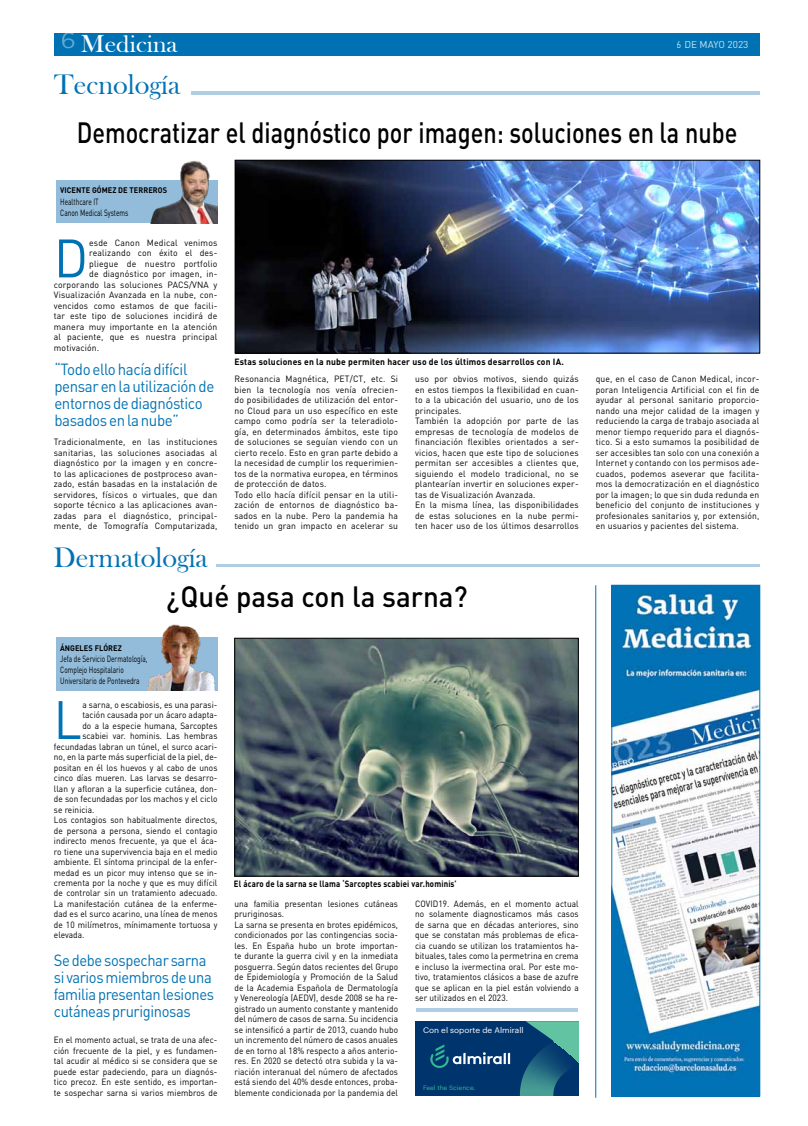
<style>
.page{position:relative;width:808px;height:1126px;background:#fff}
.page>*{position:absolute;margin:0;border:0;box-sizing:border-box;transform-origin:0 0}
.t1{font:53.2px "DINOT";color:#0072b4;scale:.96 1}
.t2{font:53.2px "DINOT";color:#0072b4;scale:.92 1}
.t3{font:500 29px "DINOT";color:#000;scale:.81 1}
.t4{font:29px "Bask Old Face";color:#0072b4}
.t5{font:500 29px "DINOT";color:#000;scale:.96 1}
.t6{font:24.4px "Bask Old Face";color:#fff;scale:1.06 1}
.t7{font:16px/17px "DINOT";letter-spacing:-.025em;color:#0072b4;scale:.92 1}
.t8{font:16px/17px "DINOT";letter-spacing:-.025em;color:#0072b4;scale:.94 1}
.t9{font:10px "DINOT";color:#fff}
.t10{font:9px/10.5px "DINOT";letter-spacing:.01em;color:#000;text-align:justify;scale:.92 1}
.t11{font:9px/10.5px "DINOT";letter-spacing:.01em;color:#000;scale:.96 1}
.t12{font:9px/10.5px "DINOT";letter-spacing:.01em;color:#000;text-align:justify;scale:.95 1}
.t13{font:9px/11px "DINOT";letter-spacing:.01em;color:#000;scale:.72 1}
.t14{font:700 9px "DINOT";letter-spacing:.02em;color:#000;scale:.95 1}
.t15{font:700 9px "DINOT";letter-spacing:.02em;color:#000;scale:.87 1}
.t16{font:700 8px "DINOT";letter-spacing:.01em;color:#000;scale:.93 1}
.t17{font:7.9px "Graphik";color:#fff;scale:1.05 1}
.t18{font:6.2px "Graphik";color:#31b995;scale:1.05 1}
.s1{font-size:25.4px}
</style>
<div class="page">
<div style="left:54px;top:33px;width:706px;height:23px;background:#0072b4"></div>
<hr style="left:191px;top:92px;width:569px;height:3px;background:#afcde3">
<hr style="left:216px;top:564px;width:544px;height:2px;background:#afcde3">
<img style="left:237px;top:162px;width:521px;height:189px">
<div style="left:235px;top:160px;width:525px;height:193px;border:1px solid #000"></div>
<div style="left:56px;top:637px;width:162px;height:54px;background:#93bcdb"></div>
<img style="left:147px;top:624px;width:69px;height:67px">
<div style="left:56px;top:180px;width:162px;height:43px;background:#93bcdb"></div>
<img style="left:150px;top:160px;width:67px;height:63px">
<hr style="left:416px;top:1008px;width:162px;height:3px;background:#afcde3">
<div style="left:415px;top:1021px;width:164px;height:74px;background:#00346d"></div>
<svg style="left:430px;top:1044px;width:80px;height:24px"></svg>
<svg style="left:520px;top:1021px;width:59px;height:74px"></svg>
<img style="left:236px;top:640px;width:340px;height:234px">
<div style="left:234px;top:638px;width:344px;height:238px;border:1px solid #000"></div>
<img style="left:613px;top:587px;width:145px;height:507px">
<div style="left:611px;top:585px;width:149px;height:511px;border:1px solid #0072b4"></div>
<hr style="left:595px;top:585px;width:1px;height:512px;background:#0072b4">
<h3 class="t6" style="left:61px;top:31px;width:112px"><sup>6</sup> <span class="s1">M</span>edicina</h3>
<p class="t9" style="left:677px;top:38px;width:73px">6 DE MAYO 2023</p>
<h2 class="t4" style="left:54px;top:69px;width:127px">Tecnología</h2>
<h2 class="t3" style="left:77px;top:112px;width:817px">Democratizar el diagnóstico por imagen: soluciones en la nube</h2>
<p class="t16" style="left:60px;top:185px;width:117px">VICENTE GÓMEZ DE TERREROS</p>
<p class="t13" style="left:60px;top:196px;width:96px">Healthcare IT<br>Canon Medical Systems</p>
<h1 class="t1" style="left:54px;top:222px;width:37px">D</h1>
<p class="t11" style="left:89px;top:237px;width:135px">esde Canon Medical venimos</p>
<p class="t11" style="left:89px;top:247px;width:135px">realizando con éxito el des-</p>
<p class="t11" style="left:89px;top:258px;width:135px">pliegue de nuestro portfolio</p>
<p class="t11" style="left:89px;top:268px;width:135px">de diagnóstico por imagen, in-</p>
<p class="t11" style="left:54px;top:279px;width:172px">corporando las soluciones PACS/VNA y</p>
<p class="t11" style="left:54px;top:289px;width:172px">Visualización Avanzada en la nube, con-</p>
<p class="t11" style="left:54px;top:300px;width:172px">vencidos como estamos de que facili-</p>
<p class="t11" style="left:54px;top:310px;width:172px">tar este tipo de soluciones incidirá de</p>
<p class="t11" style="left:54px;top:321px;width:172px">manera muy importante en la atención</p>
<p class="t11" style="left:54px;top:331px;width:172px">al paciente, que es nuestra principal</p>
<p class="t11" style="left:54px;top:342px;width:49px">motivación.</p>
<h3 class="t8" style="left:54px;top:360px;width:172px">“Todo ello hacía difícil pensar en la utilización de entornos de diagnóstico basados en la nube”</h3>
<p class="t11" style="left:54px;top:436px;width:172px;text-align:justify">Tradicionalmente, en las instituciones sanitarias, las soluciones asociadas al diagnóstico por la imagen y en concre&shy;to las aplicaciones de postproceso avan&shy;zado, están basadas en la instalación de servidores, físicos o virtuales, que dan soporte técnico a las aplicaciones avan&shy;zadas para el diagnóstico, principal&shy;mente, de Tomografía Computarizada,</p>
<p class="t14" style="left:234px;top:356px;width:348px">Estas soluciones en la nube permiten hacer uso de los últimos desarrollos con IA.</p>
<p class="t11" style="left:234px;top:373px;width:172px">Resonancia Magnética, PET/CT, etc. Si bien la tecnología nos venía ofrecien&shy;do posibilidades de utilización del entor&shy;no Cloud para un uso específico en este campo como podría ser la teleradiolo&shy;gía, en determinados ámbitos, este tipo de soluciones se seguían viendo con un cierto recelo. Esto en gran parte debido a la necesidad de cumplir los requerimien&shy;tos de la normativa europea, en términos de protección de datos.<br>Todo ello hacía difícil pensar en la utili&shy;zación de entornos de diagnóstico ba&shy;sados en la nube. Pero la pandemia ha tenido un gran impacto en acelerar su</p>
<p class="t11" style="left:415px;top:373px;width:172px">uso por obvios motivos, siendo quizás en estos tiempos la flexibilidad en cuan&shy;to a la ubicación del usuario, uno de los principales.<br>También la adopción por parte de las empresas de tecnología de modelos de financiación flexibles orientados a ser&shy;vicios, hacen que este tipo de soluciones permitan ser accesibles a clientes que, siguiendo el modelo tradicional, no se plantearían invertir en soluciones exper&shy;tas de Visualización Avanzada.<br>En la misma línea, las disponibilidades de estas soluciones en la nube permi&shy;ten hacer uso de los últimos desarrollos</p>
<p class="t12" style="left:596px;top:373px;width:174px">que, en el caso de Canon Medical, incor&shy;poran Inteligencia Artificial con el fin de ayudar al personal sanitario proporcio&shy;nando una mejor calidad de la imagen y reduciendo la carga de trabajo asociada al menor tiempo requerido para el diagnós&shy;tico. Si a esto sumamos la posibilidad de ser accesibles tan solo con una conexión a Internet y contando con los permisos ade&shy;cuados, podemos aseverar que facilita&shy;mos la democratización en el diagnóstico por la imagen; lo que sin duda redunda en beneficio del conjunto de instituciones y profesionales sanitarios y, por extensión, en usuarios y pacientes del sistema.</p>
<h2 class="t4" style="left:54px;top:541px;width:155px">Dermatología</h2>
<h2 class="t5" style="left:166px;top:577px;width:315px">¿Qué pasa con la sarna?</h2>
<p class="t16" style="left:60px;top:642px;width:68px">Ángeles Flórez</p>
<p class="t13" style="left:60px;top:653px;width:123px">Jefa de Servicio Dermatología,<br>Complejo Hospitalario<br>Universitario de Pontevedra</p>
<h1 class="t2" style="left:54px;top:683px;width:32px">L</h1>
<p class="t10" style="left:82px;top:698px;width:148px">a sarna, o escabiosis, es una parasi-</p>
<p class="t10" style="left:82px;top:709px;width:148px">tación causada por un ácaro adapta-</p>
<p class="t10" style="left:82px;top:719px;width:148px">do a la especie humana, Sarcoptes</p>
<p class="t10" style="left:82px;top:730px;width:148px">scabiei var. hominis. Las hembras</p>
<p class="t10" style="left:54px;top:740px;width:179px">fecundadas labran un túnel, el surco acari-</p>
<p class="t10" style="left:54px;top:751px;width:179px">no, en la parte más superficial de la piel, de-</p>
<p class="t10" style="left:54px;top:761px;width:179px">positan en él los huevos y al cabo de unos</p>
<p class="t10" style="left:54px;top:772px;width:179px">cinco días mueren. Las larvas se desarro-</p>
<p class="t10" style="left:54px;top:782px;width:179px">llan y afloran a la superficie cutánea, don-</p>
<p class="t10" style="left:54px;top:793px;width:179px">de son fecundadas por los machos y el ciclo</p>
<p class="t10" style="left:54px;top:803px;width:46px">se reinicia.</p>
<p class="t10" style="left:54px;top:814px;width:179px">Los contagios son habitualmente directos,</p>
<p class="t10" style="left:54px;top:824px;width:179px">de persona a persona, siendo el contagio</p>
<p class="t10" style="left:54px;top:835px;width:179px">indirecto menos frecuente, ya que el áca-</p>
<p class="t10" style="left:54px;top:845px;width:179px">ro tiene una supervivencia baja en el medio</p>
<p class="t10" style="left:54px;top:856px;width:179px">ambiente. El síntoma principal de la enfer-</p>
<p class="t10" style="left:54px;top:866px;width:179px">medad es un picor muy intenso que se in-</p>
<p class="t10" style="left:54px;top:877px;width:179px">crementa por la noche y que es muy difícil</p>
<p class="t10" style="left:54px;top:887px;width:179px">de controlar sin un tratamiento adecuado.</p>
<p class="t10" style="left:54px;top:898px;width:179px">La manifestación cutánea de la enferme-</p>
<p class="t10" style="left:54px;top:908px;width:179px">dad es el surco acarino, una línea de menos</p>
<p class="t10" style="left:54px;top:919px;width:179px">de 10 milímetros, mínimamente tortuosa y</p>
<p class="t10" style="left:54px;top:929px;width:35px">elevada.</p>
<h3 class="t7" style="left:54px;top:951px;width:176px">Se debe sospechar sarna si varios miembros de una familia presentan lesiones cutáneas pruriginosas</h3>
<p class="t10" style="left:54px;top:1034px;width:179px">En el momento actual, se trata de una afec&shy;ción frecuente de la piel, y es fundamen&shy;tal acudir al médico si se considera que se puede estar padeciendo, para un diagnós&shy;tico precoz. En este sentido, es importan&shy;te sospechar sarna si varios miembros de</p>
<p class="t15" style="left:234px;top:877px;width:258px">El ácaro de la sarna se llama ‘Sarcoptes scabiei var.hominis’</p>
<p class="t10" style="left:234px;top:898px;width:179px;text-align:left">una familia presentan lesiones cutáneas pruriginosas.<br>La sarna se presenta en brotes epidémicos, condicionados por las contingencias socia&shy;les. En España hubo un brote importan&shy;te durante la guerra civil y en la inmediata posguerra. Según datos recientes del Grupo de Epidemiología y Promoción de la Salud de la Academia Española de Dermatología y Venereología (AEDV), desde 2008 se ha re&shy;gistrado un aumento constante y mantenido del número de casos de sarna. Su incidencia se intensificó a partir de 2013, cuando hubo un incremento del número de casos anuales de en torno al 18% respecto a años anterio&shy;res. En 2020 se detectó otra subida y la va&shy;riación interanual del número de afectados está siendo del 40% desde entonces, proba&shy;blemente condicionada por la pandemia del</p>
<p class="t10" style="left:415px;top:898px;width:179px">COVID19. Además, en el momento actual no solamente diagnosticamos más casos de sarna que en décadas anteriores, sino que se constatan más problemas de efica&shy;cia cuando se utilizan los tratamientos ha&shy;bituales, tales como la permetrina en crema e incluso la ivermectina oral. Por este mo&shy;tivo, tratamientos clásicos a base de azufre que se aplican en la piel están volviendo a ser utilizados en el 2023.</p>
<p class="t17" style="left:423px;top:1024px;width:97px">Con el soporte de Almirall</p>
<p class="t18" style="left:423px;top:1082px;width:51px">Feel the Science.</p>
</div>
